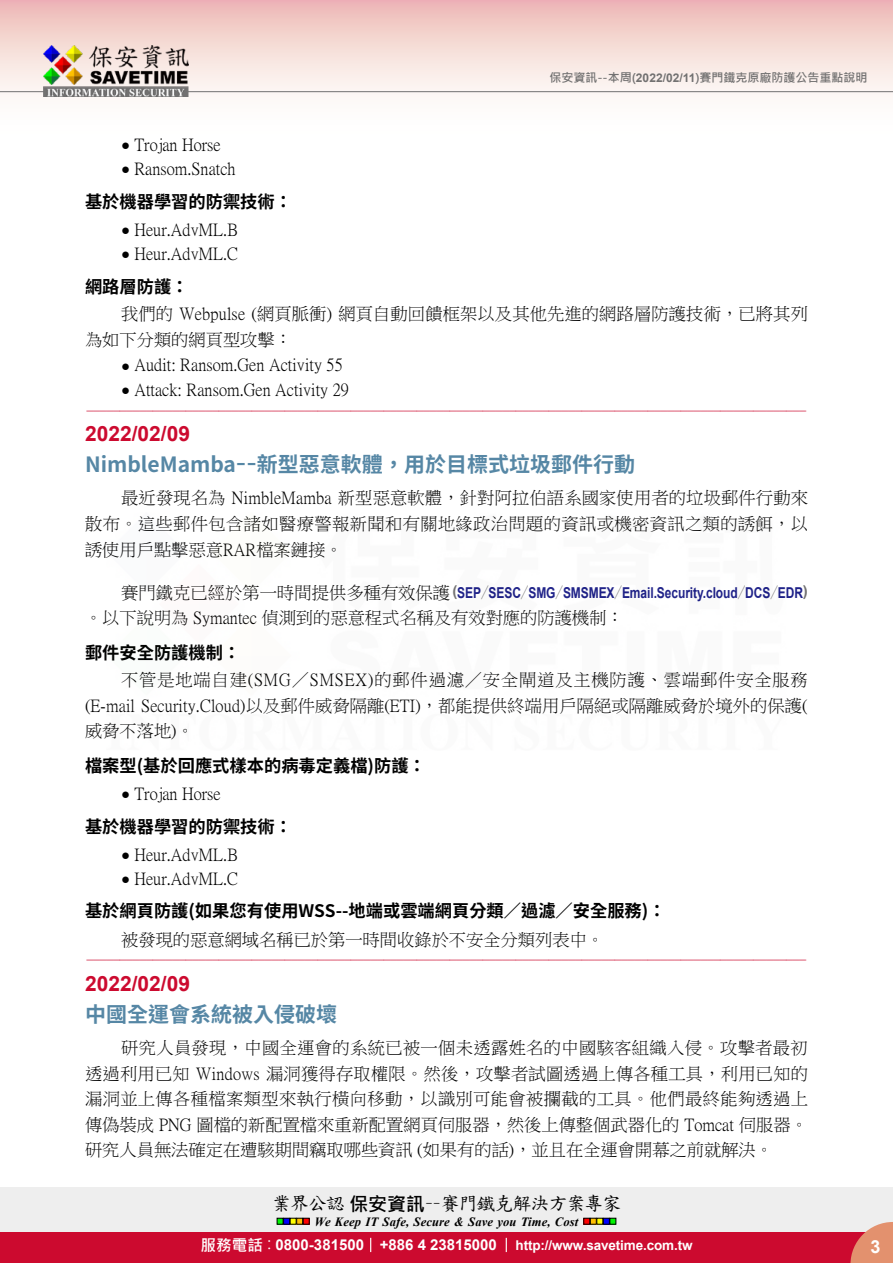
<style>
.page{position:relative;width:893px;height:1263px;background:#fff}
.page>*{position:absolute;margin:0;border:0;box-sizing:border-box;transform-origin:0 0}
.t1{font:700 21px "Source Han Sans TW";color:#5687a5}
.t2{font:700 21px "Arial";color:#cc0a2f}
.t3{font:18.9px "DF Kai Shu SB Estd BF";letter-spacing:-.05em;color:#000}
.t4{font:700 18px "Arial";color:#fff}
.t5{font:17.25px/25.7px "P Ming Li U";color:#000;text-align:justify}
.t6{font:700 17.25px "Source Han Sans TW";color:#000}
.t7{font:16.5px "DF Kai Shu SB Estd BF";color:#cc0a2f}
.t8{font:700 15px "Arial";letter-spacing:-.005em;color:#1d2088;scale:.8 1}
.t9{font:700 13.5px "Arial";letter-spacing:-.01em;color:#fff}
.t10{font:italic 700 12.6px "Times New Roman";letter-spacing:.005em;color:#000}
.t11{font:700 12px "Microsoft Jheng Hei";color:#727171}
.s1{font-family:"Arial"}
.s2{font-family:"Arial";font-size:15px}
.s3{font-family:"P Ming Li U";font-weight:400;font-size:17.25px;color:#000}
.s4{color:#727171}
.s5{font-family:"Source Han Sans TW";font-weight:800;color:#727171}
.s6{font-family:"Microsoft Jheng Hei";font-weight:700}
.s7{font-family:"Microsoft Jheng Hei";font-size:15.6px}
.s8{font-family:"Microsoft Jheng Hei";font-weight:400;font-size:15.6px}
.s9{font-size:15px}
</style>
<div class="page">
<div style="left:0;top:1187px;width:893px;height:49px;background:#eee"></div>
<svg style="left:277px;top:1218px;width:32px;height:6px"></svg>
<svg style="left:584px;top:1218px;width:32px;height:6px"></svg>
<div style="left:0;top:1232px;width:893px;height:31px;background:#cc0a2f"></div>
<svg style="left:850px;top:1222px;width:43px;height:41px"></svg>
<svg style="left:370px;top:1238px;width:1px;height:14px"></svg>
<svg style="left:506px;top:1238px;width:1px;height:14px"></svg>
<div style="left:0;top:0;width:893px;height:141px;background:linear-gradient(to bottom,#efc0bb,#fff)"></div>
<hr style="left:0;top:91px;width:893px;height:1px;background:#727171">
<img style="left:44px;top:46px;width:145px;height:51px">
<p class="t11" style="left:549px;top:70px;width:320px">保安資訊--本周(<span class="s1">2022/02/11</span>)賽門鐵克原廠防護公告重點說明</p>
<p class="t5" style="left:121px;top:132px;width:101px"><span class="s2">●</span> Trojan Horse</p>
<p class="t5" style="left:121px;top:156px;width:116px"><span class="s2">●</span> Ransom.Snatch</p>
<p class="t6" style="left:85px;top:192px;width:209px">基於機器學習的防禦技術：</p>
<p class="t5" style="left:121px;top:217px;width:118px"><span class="s2">●</span> Heur.AdvML.B</p>
<p class="t5" style="left:121px;top:241px;width:118px"><span class="s2">●</span> Heur.AdvML.C</p>
<p class="t6" style="left:85px;top:276px;width:105px">網路層防護：</p>
<p class="t5" style="left:85px;top:301px;width:724px;text-indent:36px">我們的 Webpulse (網頁脈衝) 網頁自動回饋框架以及其他先進的網路層防護技術，已將其列為如下分類的網頁型攻擊：</p>
<p class="t5" style="left:121px;top:352px;width:223px"><span class="s2">●</span> Audit: Ransom.Gen Activity 55</p>
<p class="t5" style="left:121px;top:377px;width:229px"><span class="s2">●</span> Attack: Ransom.Gen Activity 29</p>
<p class="t7" style="left:86px;top:402px;width:723px">-------------------------------------------------------------------------------------------------------------</p>
<p class="t2" style="left:85px;top:418px;width:107px">2022/02/09</p>
<p class="t1" style="left:85px;top:453px;width:551px">NimbleMamba－－新型惡意軟體，用於目標式垃圾郵件行動</p>
<p class="t5" style="left:85px;top:485px;width:725px;text-indent:36px">最近發現名為 NimbleMamba 新型惡意軟體，針對阿拉伯語系國家使用者的垃圾郵件行動來散布。這些郵件包含諸如醫療警報新聞和有關地緣政治問題的資訊或機密資訊之類的誘餌，以誘使用戶點擊惡意RAR檔案鏈接。</p>
<p class="t8" style="left:121px;top:582px;width:860px"><span class="s3">賽門鐵克已經於第一時間提供多種有效保護</span><span class="s4">(</span>SEP<span class="s5">／</span>SESC<span class="s5">／</span>SMG<span class="s5">／</span>SMSMEX<span class="s5">／</span>Email.Security.cloud<span class="s5">／</span>DCS<span class="s5">／</span>EDR<span class="s4">)</span></p>
<p class="t5" style="left:85px;top:605px;width:540px">。以下說明為 Symantec 偵測到的惡意程式名稱及有效對應的防護機制：</p>
<p class="t6" style="left:85px;top:642px;width:157px">郵件安全防護機制：</p>
<p class="t5" style="left:85px;top:667px;width:724px;text-indent:36px">不管是地端自建(SMG／SMSEX)的郵件過濾／安全閘道及主機防護、雲端郵件安全服務(E-mail Security.Cloud)以及郵件威脅隔離(ETI)，都能提供終端用戶隔絕或隔離威脅於境外的保護(威脅不落地)。</p>
<p class="t6" style="left:85px;top:756px;width:342px">檔案型(基於回應式樣本的病毒定義檔)防護：</p>
<p class="t5" style="left:121px;top:781px;width:101px"><span class="s2">●</span> Trojan Horse</p>
<p class="t6" style="left:85px;top:816px;width:209px">基於機器學習的防禦技術：</p>
<p class="t5" style="left:121px;top:841px;width:118px"><span class="s2">●</span> Heur.AdvML.B</p>
<p class="t5" style="left:121px;top:865px;width:118px"><span class="s2">●</span> Heur.AdvML.C</p>
<p class="t6" style="left:85px;top:901px;width:582px">基於網頁防護(如果您有使用WSS--地端或雲端網頁分類／過濾／安全服務)：</p>
<p class="t5" style="left:121px;top:927px;width:484px">被發現的惡意網域名稱已於第一時間收錄於不安全分類列表中。</p>
<p class="t7" style="left:86px;top:952px;width:723px">-------------------------------------------------------------------------------------------------------------</p>
<p class="t2" style="left:85px;top:968px;width:107px">2022/02/09</p>
<p class="t1" style="left:85px;top:1003px;width:253px">中國全運會系統被入侵破壞</p>
<p class="t5" style="left:85px;top:1035px;width:725px;text-indent:36px">研究人員發現，中國全運會的系統已被一個未透露姓名的中國駭客組織入侵。攻擊者最初透過利用已知 Windows 漏洞獲得存取權限。然後，攻擊者試圖透過上傳各種工具，利用已知的漏洞並上傳各種檔案類型來執行橫向移動，以識別可能會被攔截的工具。他們最終能夠透過上傳偽裝成 PNG 圖檔的新配置檔來重新配置網頁伺服器，然後上傳整個武器化的 Tomcat 伺服器。研究人員無法確定在遭駭期間竊取哪些資訊 (如果有的話)，並且在全運會開幕之前就解決。</p>
<p class="t3" style="left:272px;top:1194px;width:351px">業界公認<span class="s6">保安資訊</span>－－賽門鐵克解決方案專家</p>
<p class="t10" style="left:315px;top:1212px;width:265px">We Keep IT Safe, Secure &amp; Save you Time, Cost</p>
<p class="t9" style="left:200px;top:1235px;width:494px"><span class="s7">服務電話</span><span class="s8">：</span><span class="s9">0800-381500 +886 4 23815000</span> http://www.savetime.com.tw</p>
<p class="t4" style="left:870px;top:1234px;width:12px">3</p>
</div>
